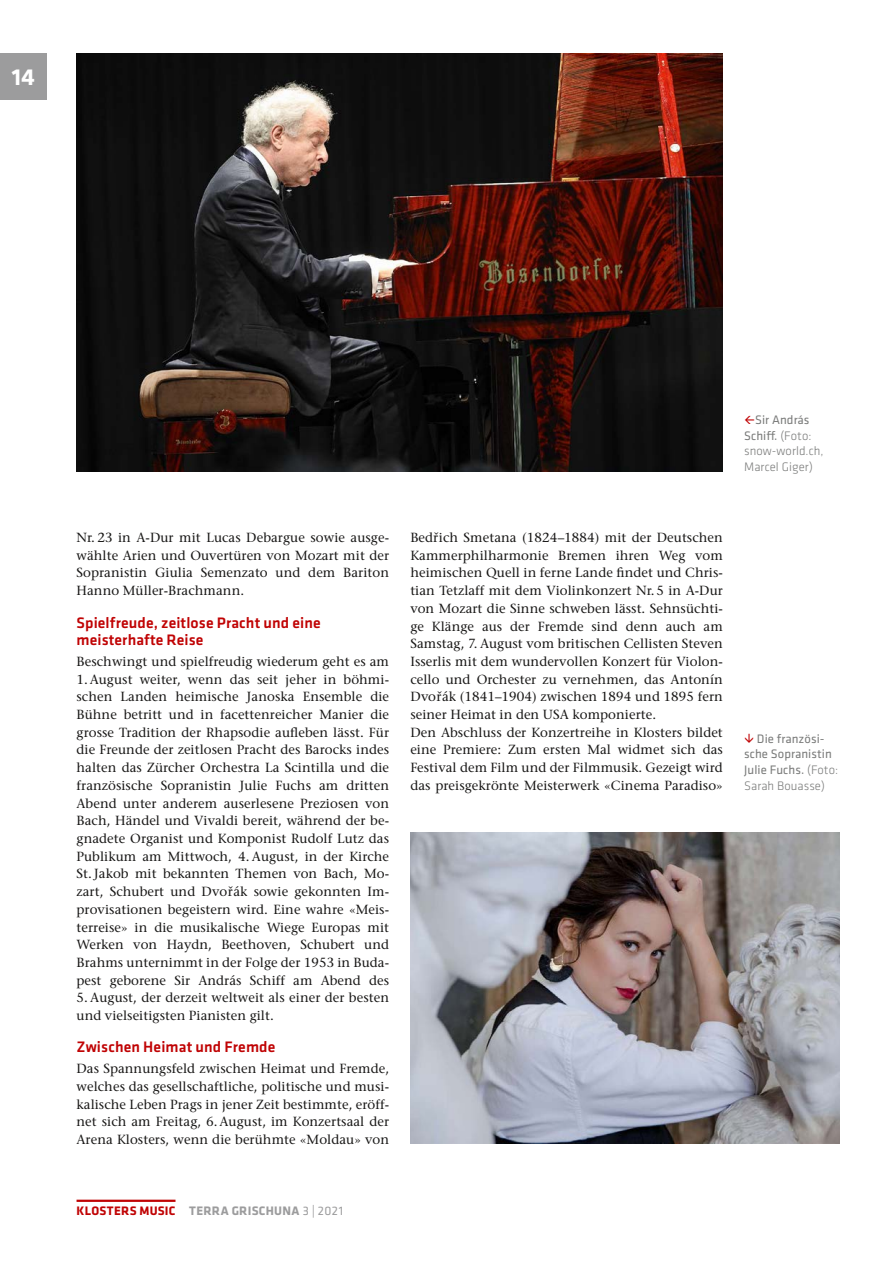
<style>
.page{position:relative;width:893px;height:1263px;background:#fff}
.page>*{position:absolute;margin:0;border:0;box-sizing:border-box;transform-origin:0 0}
.Pagina{font:700 24px "Klavika";color:#fff}
.Zwischentitel_Thema{font:500 15.75px/17.7px "Klavika";letter-spacing:.01em;color:#c00304}
.Grundschrift_Thema{font:500 13.2px/17.7px "Stone Serif Std";letter-spacing:.005em;color:#181716;text-align:justify}
.Bildlegende_Thema{font:12.75px/15.8px "Klavika";letter-spacing:.005em;color:#7a7b7a}
.Bildlegende_Thema-2{font:300 12.75px/15.8px "Klavika";letter-spacing:.005em;color:#7a7b7a}
.Fusszeile{font:700 12.75px "Klavika";letter-spacing:.02em;color:#9c9c9d}
.Fusszeile-2{font:700 12.75px "Klavika";letter-spacing:.02em;color:#c00304}
.s1{font-weight:400}
.s2{font-weight:300}
</style>
<div class="page">
<div style="left:0;top:53px;width:47px;height:46px;background:#9c9c9d"></div>
<hr style="left:77px;top:1200px;width:99px;height:2px;background:#c00304">
<img style="left:410px;top:832px;width:430px;height:312px">
<img style="left:77px;top:53px;width:646px;height:418px">
<p class="Pagina" style="left:12px;top:60px;width:24px">14</p>
<p class="Bildlegende_Thema-2" style="left:744px;top:412px;width:81px;text-indent:11px"><span class="s1">Sir András<br>Schiff.</span> (Foto: snow-world.ch,</p>
<p class="Bildlegende_Thema-2" style="left:744px;top:459px;width:70px">Marcel Giger)</p>
<p class="Grundschrift_Thema" style="left:77px;top:529px;width:314px">Nr. 23 in A-Dur mit Lucas Debargue sowie ausge&shy;wählte Arien und Ouvertüren von Mozart mit der Sopranistin Giulia Semenzato und dem Bariton Hanno Müller-Brachmann.</p>
<p class="Zwischentitel_Thema" style="left:77px;top:613px;width:246px">Spielfreude, zeitlose Pracht und eine meisterhafte Reise</p>
<p class="Grundschrift_Thema" style="left:77px;top:652px;width:314px">Beschwingt und spielfreudig wiederum geht es am 1.August weiter, wenn das seit jeher in böhmi&shy;schen Landen heimische Janoska Ensemble die Bühne betritt und in facettenreicher Manier die grosse Tradition der Rhapsodie aufleben lässt. Für die Freunde der zeitlosen Pracht des Barocks indes halten das Zürcher Orchestra La Scintilla und die französische Sopranistin Julie Fuchs am dritten Abend unter anderem auserlesene Preziosen von Bach, Händel und Vivaldi bereit, während der be&shy;gnadete Organist und Komponist Rudolf Lutz das Publikum am Mittwoch, 4. August, in der Kirche St. Jakob mit bekannten Themen von Bach, Mo&shy;zart, Schubert und Dvorˇák sowie gekonnten Im&shy;provisationen begeistern wird. Eine wahre «Meis&shy;terreise» in die musikalische Wiege Europas mit Werken von Haydn, Beethoven, Schubert und Brahms unternimmt in der Folge der 1953 in Buda&shy;pest geborene Sir András Schiff am Abend des</p>
<p class="Grundschrift_Thema" style="left:77px;top:989px;width:314px">5. August, der derzeit weltweit als einer der besten und vielseitigsten Pianisten gilt.</p>
<p class="Zwischentitel_Thema" style="left:77px;top:1038px;width:200px">Zwischen Heimat und Fremde</p>
<p class="Grundschrift_Thema" style="left:77px;top:1060px;width:314px">Das Spannungsfeld zwischen Heimat und Fremde, welches das gesellschaftliche, politische und musi&shy;kalische Leben Prags in jener Zeit bestimmte, eröff&shy;net sich am Freitag, 6.August, im Konzertsaal der Arena Klosters, wenn die berühmte «Moldau» von</p>
<p class="Grundschrift_Thema" style="left:410px;top:529px;width:314px">Bedrˇich Smetana (1824–1884) mit der Deutschen Kammerphilharmonie Bremen ihren Weg vom heimischen Quell in ferne Lande findet und Chris&shy;tian Tetzlaff mit dem Violinkonzert Nr.5 in A-Dur von Mozart die Sinne schweben lässt. Sehnsüchti&shy;ge Klänge aus der Fremde sind denn auch am Samstag, 7. August vom britischen Cellisten Steven Isserlis mit dem wundervollen Konzert für Violon&shy;cello und Orchester zu vernehmen, das Antonín Dvorˇák (1841–1904) zwischen 1894 und 1895 fern seiner Heimat in den USA komponierte.</p>
<p class="Grundschrift_Thema" style="left:410px;top:723px;width:314px">Den Abschluss der Konzertreihe in Klosters bildet eine Premiere: Zum ersten Mal widmet sich das Festival dem Film und der Filmmusik. Gezeigt wird das preisgekrönte Meisterwerk «Cinema Paradiso»</p>
<p class="Bildlegende_Thema" style="left:744px;top:730px;width:96px;text-indent:13px">Die französi&shy;sche Sopranistin<br>Julie Fuchs. <span class="s2">(Foto:<br>Sarah Bouasse)</span></p>
<p class="Fusszeile-2" style="left:77px;top:1201px;width:32px">KLOSTERS</p>
<p class="Fusszeile-2" style="left:140px;top:1201px;width:18px">MUSIC</p>
<p class="Fusszeile" style="left:189px;top:1201px;width:156px">TERRA GRISCHUNA <span class="s1">3 | 2021</span></p>
</div>
